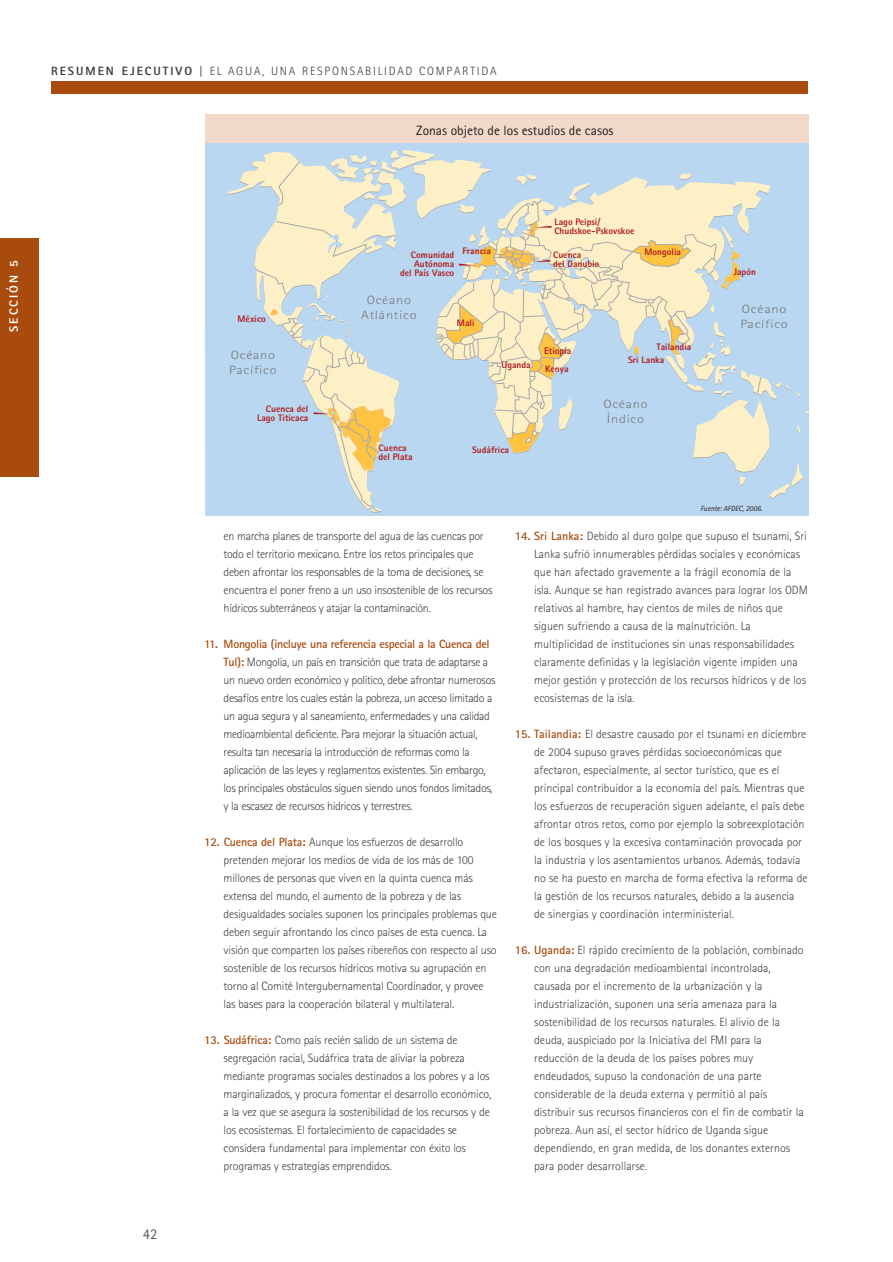
<style>
.page{position:relative;width:893px;height:1262px;background:#fff}
.page>*{position:absolute;margin:0;border:0;box-sizing:border-box;transform-origin:0 0}
.t1{font:300 15px "Rotis Sans Serif";color:#3e3e3f}
.t2{font:13.5px "Rotis Sans Serif";color:#231f20}
.t3{font:300 12px/18px "Rotis Sans Serif";color:#3e3e3f}
.t4{font:300 12px/18px "Rotis Sans Serif";letter-spacing:-.03em;color:#3e3e3f}
.t5{font:300 12px/18px "Rotis Sans Serif";letter-spacing:-.025em;color:#3e3e3f}
.t6{font:300 12px/15px "Rotis Sans Serif";letter-spacing:.05em;color:#76787b;scale:1.2 1}
.t7{font:300 12px "Rotis Sans Serif";letter-spacing:.145em;color:#3e3e3f}
.t8{font:800 12px "Rotis Sans Serif";letter-spacing:.165em;color:#fff}
.t9{font:800 9.45px/9px "Rotis Sans Serif";color:#af1e22}
.t10{font:italic 7.5px "Rotis Sans Serif";color:#231f20}
.s1{font-weight:800}
.s2{font-weight:400}
.s3{font-weight:700;color:#a84b0d}
</style>
<div class="page">
<div style="left:51px;top:81px;width:757px;height:13px;background:#a84b0d"></div>
<div style="left:0;top:238px;width:38px;height:238px;background:#a84b0d"></div>
<div style="left:205px;top:143px;width:603px;height:372px;background:#b9d7f0"></div>
<svg style="left:227px;top:150px;width:581px;height:363px;background:#cedcdd"></svg>
<div style="left:205px;top:115px;width:603px;height:28px;background:#f1dac9"></div>
<p class="t8" style="left:9px;top:332px;width:73px;rotate:-90deg">SECCIÓN 5</p>
<p class="t7" style="left:51px;top:67px;width:447px"><span class="s1">RESUMEN EJECUTIVO</span> <span class="s2">|</span> EL AGUA, UNA RESPONSABILIDAD COMPARTIDA</p>
<p class="t9" style="left:237px;top:315px;width:30px">México</p>
<p class="t6" style="left:229px;top:349px;width:41px">Océano<br>Pacífico</p>
<p class="t9" style="left:257px;top:405px;width:53px;text-align:right">Cuenca del<br>Lago Titicaca</p>
<p class="t2" style="left:416px;top:125px;width:199px">Zonas objeto de los estudios de casos</p>
<p class="t9" style="left:400px;top:251px;width:56px;text-align:right">Comunidad<br>Autónoma<br>del País Vasco</p>
<p class="t9" style="left:554px;top:218px;width:82px">Lago Peipsi/<br>Chudskoe-Pskovskoe</p>
<p class="t9" style="left:553px;top:251px;width:48px">Cuenca<br>del Danubio</p>
<p class="t9" style="left:462px;top:247px;width:30px">Francia</p>
<p class="t9" style="left:644px;top:248px;width:38px">Mongolia</p>
<p class="t9" style="left:733px;top:268px;width:24px">Japón</p>
<p class="t6" style="left:361px;top:293px;width:48px;text-align:center">Océano<br>Atlántico</p>
<p class="t6" style="left:740px;top:303px;width:41px">Océano<br>Pacífico</p>
<p class="t9" style="left:457px;top:319px;width:19px">Mali</p>
<p class="t9" style="left:378px;top:445px;width:36px">Cuenca del Plata</p>
<p class="t9" style="left:501px;top:361px;width:31px">Uganda</p>
<p class="t9" style="left:544px;top:342px;width:29px;line-height:18px">Etiopía<br>Kenya</p>
<p class="t9" style="left:472px;top:447px;width:39px">Sudáfrica</p>
<p class="t9" style="left:656px;top:343px;width:36px">Tailandia</p>
<p class="t9" style="left:628px;top:356px;width:38px">Sri Lanka</p>
<p class="t6" style="left:603px;top:398px;width:38px">Océano<br>Índico</p>
<p class="t10" style="left:700px;top:506px;width:63px">Fuente: AFDEC, 2006.</p>
<p class="t1" style="left:143px;top:1228px;width:16px">42</p>
<p class="t5" style="left:224px;top:528px;width:270px">en marcha planes de transporte del agua de las cuencas por todo el territorio mexicano. Entre los retos principales que deben afrontar los responsables de la toma de decisiones, se encuentra el poner freno a un uso insostenible de los recursos hídricos subterráneos y atajar la contaminación.</p>
<p class="t4" style="left:224px;top:636px;width:273px;text-indent:-19px"><span class="s3">11. Mongolia (incluye una referencia especial a la Cuenca del Tul):</span> Mongolia, un país en transición que trata de adaptarse a un nuevo orden económico y político, debe afrontar numerosos desafíos entre los cuales están la pobreza, un acceso limitado a un agua segura y al saneamiento, enfermedades y una calidad medioambiental deficiente. Para mejorar la situación actual, resulta tan necesaria la introducción de reformas como la aplicación de las leyes y reglamentos existentes. Sin embargo, los principales obstáculos siguen siendo unos fondos limitados, y la escasez de recursos hídricos y terrestres.</p>
<p class="t3" style="left:224px;top:834px;width:275px;text-indent:-19px"><span class="s3">12. Cuenca del Plata:</span> Aunque los esfuerzos de desarrollo pretenden mejorar los medios de vida de los más de 100 millones de personas que viven en la quinta cuenca más extensa del mundo, el aumento de la pobreza y de las desigualdades sociales suponen los principales problemas que deben seguir afrontando los cinco países de esta cuenca. La visión que comparten los países ribereños con respecto al uso sostenible de los recursos hídricos motiva su agrupación en torno al Comité Intergubernamental Coordinador, y provee las bases para la cooperación bilateral y multilateral.</p>
<p class="t3" style="left:224px;top:1032px;width:269px;text-indent:-19px"><span class="s3">13. Sudáfrica:</span> Como país recién salido de un sistema de segregación racial, Sudáfrica trata de aliviar la pobreza mediante programas sociales destinados a los pobres y a los marginalizados, y procura fomentar el desarrollo económico, a la vez que se asegura la sostenibilidad de los recursos y de los ecosistemas. El fortalecimiento de capacidades se considera fundamental para implementar con éxito los programas y estrategias emprendidos.</p>
<p class="t3" style="left:534px;top:528px;width:275px;text-indent:-19px"><span class="s3">14. Sri Lanka:</span> Debido al duro golpe que supuso el tsunami, Sri Lanka sufrió innumerables pérdidas sociales y económicas que han afectado gravemente a la frágil economía de la isla. Aunque se han registrado avances para lograr los ODM relativos al hambre, hay cientos de miles de niños que siguen sufriendo a causa de la malnutrición. La multiplicidad de instituciones sin unas responsabilidades claramente definidas y la legislación vigente impiden una mejor gestión y protección de los recursos hídricos y de los ecosistemas de la isla.</p>
<p class="t3" style="left:534px;top:726px;width:275px;text-indent:-19px"><span class="s3">15. Tailandia:</span> El desastre causado por el tsunami en diciembre de 2004 supuso graves pérdidas socioeconómicas que afectaron, especialmente, al sector turístico, que es el principal contribuidor a la economía del país. Mientras que los esfuerzos de recuperación siguen adelante, el país debe afrontar otros retos, como por ejemplo la sobreexplotación de los bosques y la excesiva contaminación provocada por la industria y los asentamientos urbanos. Además, todavía no se ha puesto en marcha de forma efectiva la reforma de la gestión de los recursos naturales, debido a la ausencia de sinergias y coordinación interministerial.</p>
<p class="t3" style="left:534px;top:942px;width:271px;text-indent:-19px"><span class="s3">16. Uganda:</span> El rápido crecimiento de la población, combinado con una degradación medioambiental incontrolada, causada por el incremento de la urbanización y la industrialización, suponen una seria amenaza para la sostenibilidad de los recursos naturales. El alivio de la deuda, auspiciado por la Iniciativa del FMI para la reducción de la deuda de los países pobres muy endeudados, supuso la condonación de una parte considerable de la deuda externa y permitió al país distribuir sus recursos financieros con el fin de combatir la pobreza. Aun así, el sector hídrico de Uganda sigue dependiendo, en gran medida, de los donantes externos para poder desarrollarse.</p>
</div>
